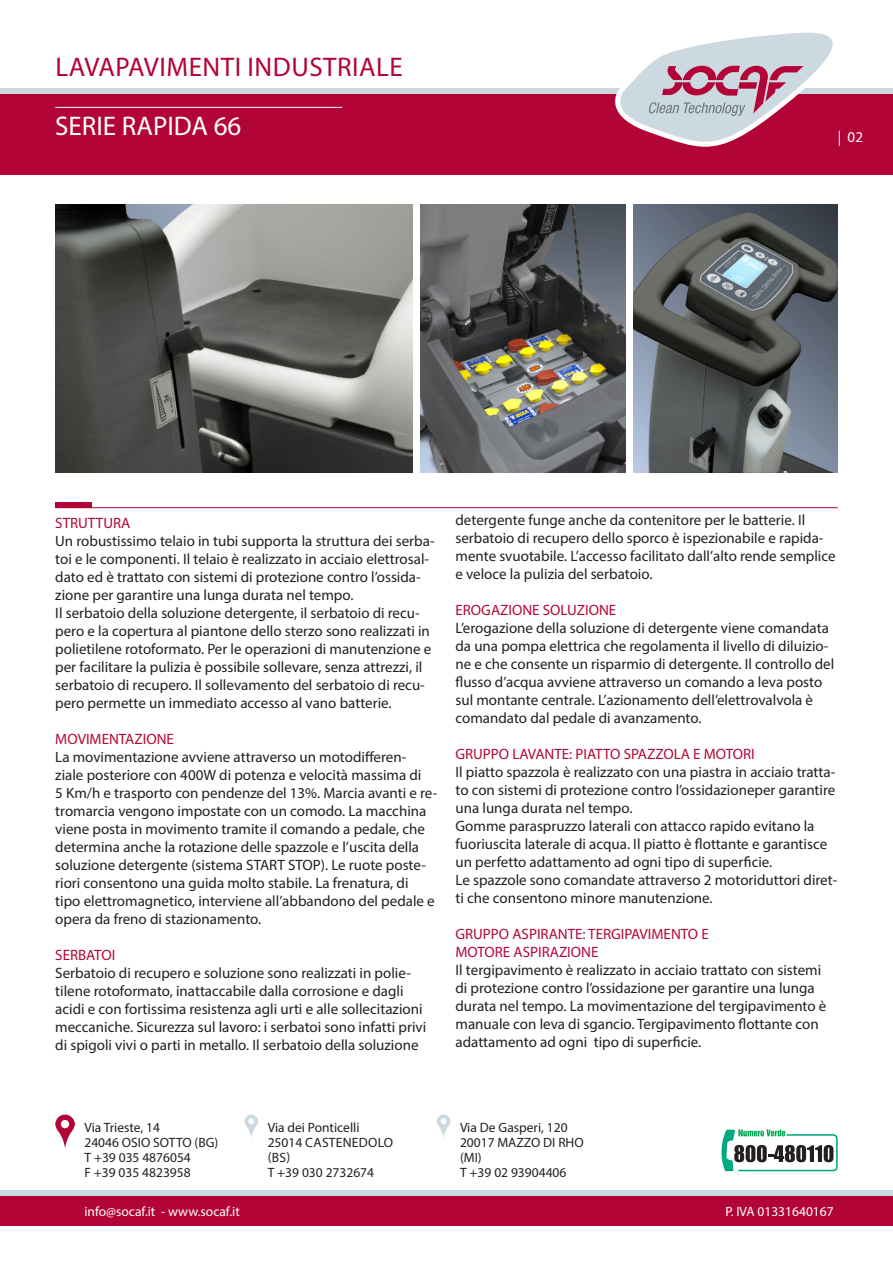
<style>
.page{position:relative;width:893px;height:1263px;background:#fff}
.page>*{position:absolute;margin:0;border:0;box-sizing:border-box;transform-origin:0 0}
.t1{font:27px "Myriad Pro";letter-spacing:.02em;color:#b30437}
.t2{font:27px "Myriad Pro";color:#fff}
.t3{font:15px/18px "Myriad Pro";color:#231f20}
.t4{font:15px/18px "Myriad Pro";color:#b20838}
.t5{font:15px "Myriad Pro";color:#fff}
.t6{font:13.5px/15px "Myriad Pro";color:#231f20}
.t7{font:13.5px "Myriad Pro";color:#fff}
.t8{font:13.5px/15px "Myriad Pro";letter-spacing:.02em;color:#231f20}
</style>
<div class="page">
<div style="left:0;top:94px;width:893px;height:80px;background:#b30437"></div>
<div style="left:0;top:1196px;width:893px;height:29px;background:#b30437"></div>
<div style="left:0;top:88px;width:893px;height:6px;background:#cdd9e1"></div>
<div style="left:0;top:1190px;width:893px;height:6px;background:#cdd9e1"></div>
<hr style="left:55px;top:107px;width:287px;height:1px;background:#fff">
<svg style="left:55px;top:1114px;width:20px;height:35px"></svg>
<svg style="left:244px;top:1114px;width:14px;height:24px"></svg>
<svg style="left:437px;top:1114px;width:13px;height:24px"></svg>
<svg style="left:721px;top:1129px;width:117px;height:42px"></svg>
<img style="left:55px;top:204px;width:357px;height:268px">
<img style="left:634px;top:204px;width:204px;height:268px">
<img style="left:421px;top:204px;width:204px;height:268px">
<div style="left:55px;top:502px;width:36px;height:6px;background:#b30437"></div>
<hr style="left:55px;top:507px;width:783px;height:1px;background:#b30437">
<svg style="left:615px;top:32px;width:218px;height:115px"></svg>
<p class="t1" style="left:56px;top:50px;width:349px">LAVAPAVIMENTI INDUSTRIALE</p>
<p class="t2" style="left:55px;top:109px;width:188px">SERIE RAPIDA 66</p>
<p class="t5" style="left:838px;top:128px;width:27px">| 02</p>
<p class="t4" style="left:55px;top:514px;width:77px">STRUTTURA</p>
<p class="t3" style="left:55px;top:532px;width:381px">Un robustissimo telaio in tubi supporta la struttura dei serba&shy;toi e le componenti. Il telaio è realizzato in acciaio elettrosal&shy;dato ed è trattato con sistemi di protezione contro l’ossida&shy;zione per garantire una lunga durata nel tempo.</p>
<p class="t3" style="left:55px;top:604px;width:377px">Il serbatoio della soluzione detergente, il serbatoio di recu&shy;pero e la copertura al piantone dello sterzo sono realizzati in polietilene rotoformato. Per le operazioni di manutenzione e per facilitare la pulizia è possibile sollevare, senza attrezzi, il serbatoio di recupero. Il sollevamento del serbatoio di recu&shy;pero permette un immediato accesso al vano batterie.</p>
<p class="t4" style="left:55px;top:730px;width:120px">MOVIMENTAZIONE</p>
<p class="t3" style="left:55px;top:748px;width:384px">La movimentazione avviene attraverso un motodifferen&shy;ziale posteriore con 400W di potenza e velocità massima di<br>5 Km/h e trasporto con pendenze del 13%. Marcia avanti e re&shy;tromarcia vengono impostate con un comodo. La macchina viene posta in movimento tramite il comando a pedale, che determina anche la rotazione delle spazzole e l’uscita della soluzione detergente (sistema START STOP). Le ruote poste&shy;riori consentono una guida molto stabile. La frenatura, di tipo elettromagnetico, interviene all’abbandono del pedale e opera da freno di stazionamento.</p>
<p class="t4" style="left:55px;top:946px;width:61px">SERBATOI</p>
<p class="t3" style="left:55px;top:964px;width:372px">Serbatoio di recupero e soluzione sono realizzati in polie&shy;tilene rotoformato, inattaccabile dalla corrosione e dagli acidi e con fortissima resistenza agli urti e alle sollecitazioni meccaniche. Sicurezza sul lavoro: i serbatoi sono infatti privi di spigoli vivi o parti in metallo. Il serbatoio della soluzione</p>
<p class="t3" style="left:455px;top:510px;width:382px">detergente funge anche da contenitore per le batterie. Il serbatoio di recupero dello sporco è ispezionabile e rapida&shy;mente svuotabile. L’accesso facilitato dall’alto rende semplice e veloce la pulizia del serbatoio.</p>
<p class="t4" style="left:455px;top:600px;width:162px">EROGAZIONE SOLUZIONE</p>
<p class="t3" style="left:455px;top:618px;width:380px">L’erogazione della soluzione di detergente viene comandata da una pompa elettrica che regolamenta il livello di diluizio&shy;ne e che consente un risparmio di detergente. Il controllo del flusso d’acqua avviene attraverso un comando a leva posto sul montante centrale. L’azionamento dell’elettrovalvola è comandato dal pedale di avanzamento.</p>
<p class="t4" style="left:455px;top:744px;width:301px">GRUPPO LAVANTE: PIATTO SPAZZOLA E MOTORI</p>
<p class="t3" style="left:455px;top:762px;width:381px">Il piatto spazzola è realizzato con una piastra in acciaio tratta&shy;to con sistemi di protezione contro l’ossidazioneper garantire una lunga durata nel tempo.<br>Gomme paraspruzzo laterali con attacco rapido evitano la fuoriuscita laterale di acqua. Il piatto è flottante e garantisce un perfetto adattamento ad ogni tipo di superficie.</p>
<p class="t3" style="left:455px;top:870px;width:383px">Le spazzole sono comandate attraverso 2 motoriduttori diret&shy;ti che consentono minore manutenzione.</p>
<p class="t4" style="left:455px;top:924px;width:255px">GRUPPO ASPIRANTE: TERGIPAVIMENTO E<br>MOTORE ASPIRAZIONE</p>
<p class="t3" style="left:455px;top:960px;width:372px">Il tergipavimento è realizzato in acciaio trattato con sistemi di protezione contro l’ossidazione per garantire una lunga durata nel tempo. La movimentazione del tergipavimento è manuale con leva di sgancio. Tergipavimento flottante con adattamento ad ogni tipo di superficie.</p>
<p class="t6" style="left:84px;top:1120px;width:77px">Via Trieste, 14</p>
<p class="t6" style="left:84px;top:1135px;width:135px">24046 OSIO SOTTO (BG)</p>
<p class="t6" style="left:84px;top:1150px;width:108px">T +39 035 4876054</p>
<p class="t6" style="left:84px;top:1165px;width:108px">F +39 035 4823958</p>
<p class="t6" style="left:268px;top:1120px;width:93px">Via dei Ponticelli</p>
<p class="t8" style="left:268px;top:1135px;width:127px">25014 CASTENEDOLO (BS)</p>
<p class="t6" style="left:268px;top:1165px;width:108px">T +39 030 2732674</p>
<p class="t6" style="left:460px;top:1120px;width:109px">Via De Gasperi, 120</p>
<p class="t6" style="left:460px;top:1135px;width:125px">20017 MAZZO DI RHO (MI)</p>
<p class="t6" style="left:460px;top:1165px;width:108px">T +39 02 93904406</p>
<p class="t7" style="left:84px;top:1202px;width:157px">info@socaf.it - www.socaf.it</p>
<p class="t7" style="left:725px;top:1202px;width:110px">P. IVA 01331640167</p>
</div>
